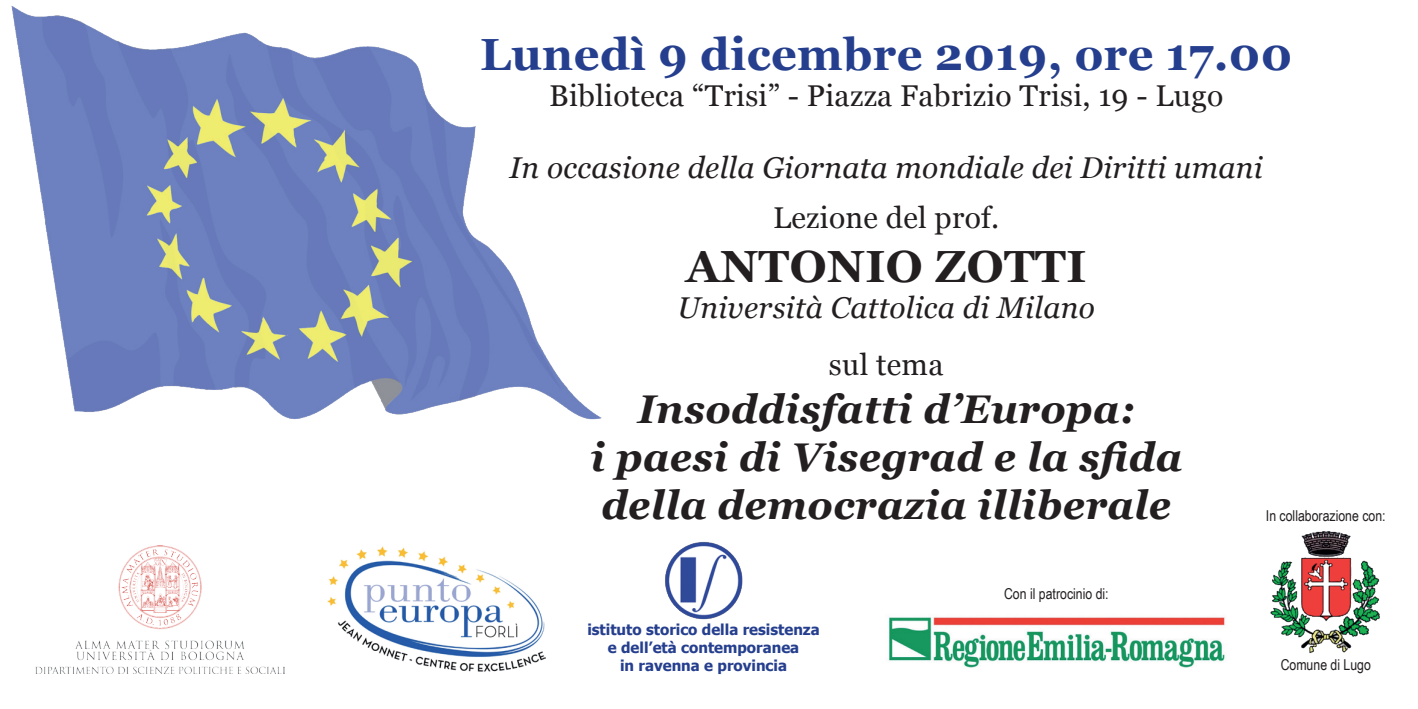
<style>
.page{position:relative;width:1418px;height:709px;background:#fff}
.page>*{position:absolute;margin:0;border:0;box-sizing:border-box;transform-origin:0 0}
.t1{font:700 45px "Georgia";letter-spacing:.01em;color:#253f8e}
.t2{font:700 45px "Georgia";letter-spacing:.01em;color:#231f20}
.t3{font:italic 700 40px/48px "Georgia";letter-spacing:.01em;color:#231f20;text-align:center}
.t4{font:italic 30px "Georgia";letter-spacing:.01em;color:#231f20}
.t5{font:30px "Georgia";letter-spacing:.01em;color:#231f20}
.t6{font:700 15px/18px "Tahoma";color:#253f8e;text-align:center}
.t7{font:15px "Arial Narrow";color:#231f20}
</style>
<div class="page">
<img style="left:11px;top:6px;width:591px;height:414px">
<img style="left:35px;top:546px;width:249px;height:127px">
<img style="left:889px;top:617px;width:336px;height:51px">
<img style="left:1270px;top:531px;width:110px;height:122px">
<img style="left:665px;top:541px;width:78px;height:79px">
<img style="left:328px;top:546px;width:217px;height:126px">
<h1 class="t1" style="left:480px;top:25px;width:814px">Lunedì 9 dicembre 2019, ore 17.00</h1>
<p class="t5" style="left:549px;top:77px;width:675px">Biblioteca “Trisi” - Piazza Fabrizio Trisi, 19 - Lugo</p>
<p class="t4" style="left:509px;top:148px;width:754px">In occasione della Giornata mondiale dei Diritti umani</p>
<p class="t5" style="left:773px;top:199px;width:228px">Lezione del prof.</p>
<h1 class="t2" style="left:685px;top:237px;width:402px">ANTONIO ZOTTI</h1>
<p class="t4" style="left:677px;top:288px;width:419px">Università Cattolica di Milano</p>
<p class="t5" style="left:829px;top:346px;width:116px">sul tema</p>
<h2 class="t3" style="left:590px;top:385px;width:593px">Insoddisfatti d’Europa:<br>i paesi di Visegrad e la sfida della democrazia illiberale</h2>
<p class="t7" style="left:1265px;top:505px;width:121px">In collaborazione con:</p>
<p class="t6" style="left:587px;top:619px;width:234px">istituto storico della resistenza e dell’età contemporanea<br>in ravenna e provincia</p>
<p class="t7" style="left:1004px;top:582px;width:106px">Con il patrocinio di:</p>
<p class="t7" style="left:1280px;top:654px;width:92px">Comune di Lugo</p>
</div>
